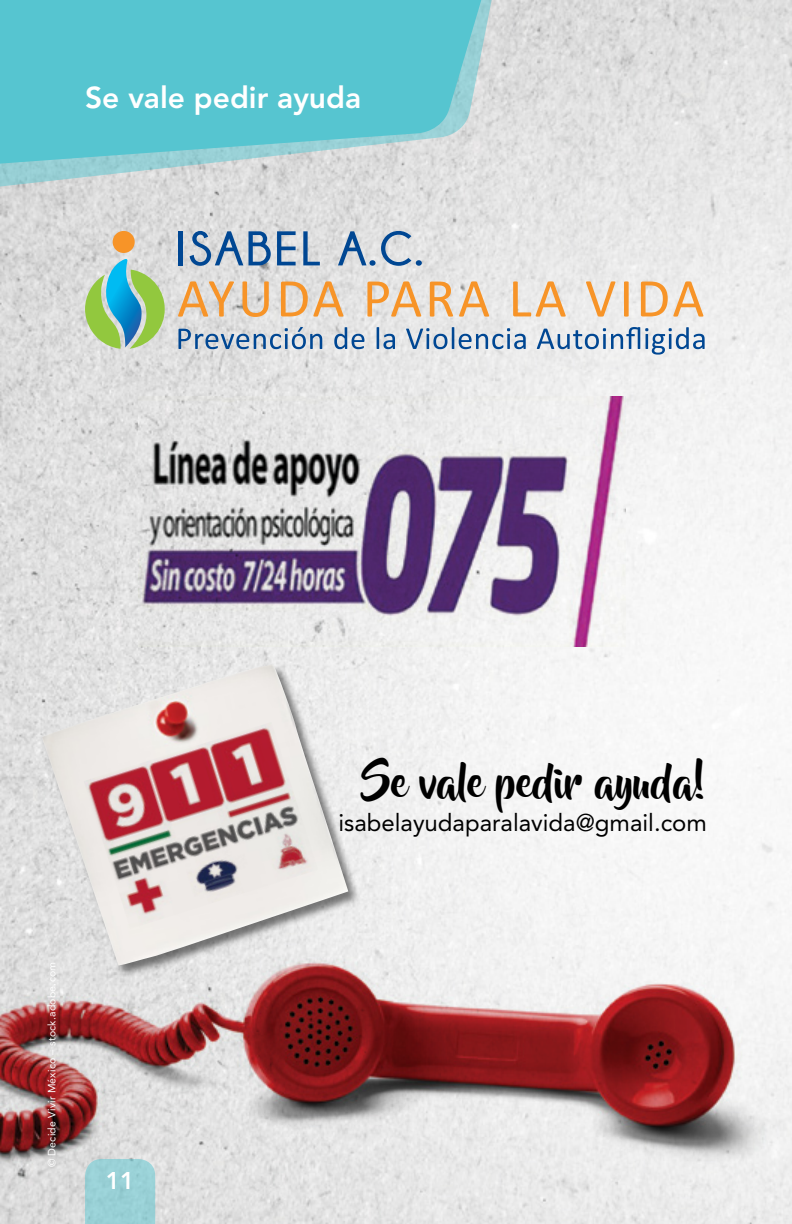
<style>
.page{position:relative;width:792px;height:1224px;background:#fff}
.page>*{position:absolute;margin:0;border:0;box-sizing:border-box;transform-origin:0 0}
.t1{font:42px "Beyond The Mountains";color:#000}
.t2{font:800 30px "Avenir LT Std";color:#fff}
.t3{font:24px "Avenir LT Std";color:#000}
.t4{font:800 24px "Avenir LT Std";color:#fff}
.t5{font:10.4px "Avenir LT Std";letter-spacing:.02em;color:#fff}
</style>
<div class="page">
<img style="left:0;top:0;width:792px;height:1224px">
<svg style="left:0;top:0;width:497px;height:189px;background:#d1d9da"></svg>
<svg style="left:0;top:0;width:490px;height:166px;background:#65c7d1"></svg>
<div style="left:42px;top:665px;width:318px;height:313px;background:#000;opacity:.5"></div>
<img style="left:42px;top:665px;width:306px;height:283px">
<img style="left:84px;top:722px;width:234px;height:207px">
<img style="left:0;top:948px;width:790px;height:233px">
<img style="left:138px;top:397px;width:488px;height:250px">
<div style="left:85px;top:1159px;width:70px;height:65px;background:#99d1d6"></div>
<svg style="left:85px;top:229px;width:80px;height:120px;background:#a2c6a8"></svg>
<hr style="left:179px;top:231px;width:4px;height:34px;background:#004793">
<svg style="left:190px;top:231px;width:53px;height:35px;background:#95acc4"></svg>
<svg style="left:249px;top:231px;width:22px;height:34px"></svg>
<svg style="left:277px;top:231px;width:19px;height:34px"></svg>
<svg style="left:303px;top:231px;width:17px;height:34px"></svg>
<svg style="left:338px;top:231px;width:84px;height:35px;background:#aebecf"></svg>
<svg style="left:178px;top:327px;width:144px;height:22px;background:#a3b6ca"></svg>
<svg style="left:334px;top:327px;width:30px;height:22px"></svg>
<svg style="left:377px;top:327px;width:18px;height:22px"></svg>
<svg style="left:406px;top:327px;width:120px;height:22px;background:#a9bcd0"></svg>
<svg style="left:537px;top:327px;width:168px;height:28px"></svg>
<svg style="left:178px;top:281px;width:56px;height:36px;background:#e5c6a4"></svg>
<svg style="left:242px;top:281px;width:27px;height:36px"></svg>
<svg style="left:281px;top:281px;width:62px;height:36px;background:#e7c59f"></svg>
<svg style="left:367px;top:281px;width:54px;height:36px;background:#eac7a0"></svg>
<svg style="left:430px;top:282px;width:23px;height:35px"></svg>
<svg style="left:459px;top:281px;width:30px;height:36px"></svg>
<svg style="left:513px;top:281px;width:53px;height:36px;background:#edcfae"></svg>
<svg style="left:586px;top:281px;width:29px;height:36px"></svg>
<svg style="left:624px;top:281px;width:5px;height:36px"></svg>
<svg style="left:641px;top:281px;width:62px;height:36px;background:#efcda7"></svg>
<h2 class="t2" style="left:85px;top:80px;width:278px">Se vale pedir ayuda</h2>
<p class="t5" style="left:46px;top:1167px;width:207px;rotate:-90deg">© Decide Vivir México – stock.adobe.com</p>
<h3 class="t4" style="left:106px;top:1167px;width:30px">11</h3>
<h1 class="t1" style="left:361px;top:760px;width:347px">Se vale pedir ayuda!</h1>
<h3 class="t3" style="left:338px;top:809px;width:370px">isabelayudaparalavida@gmail.com</h3>
</div>
